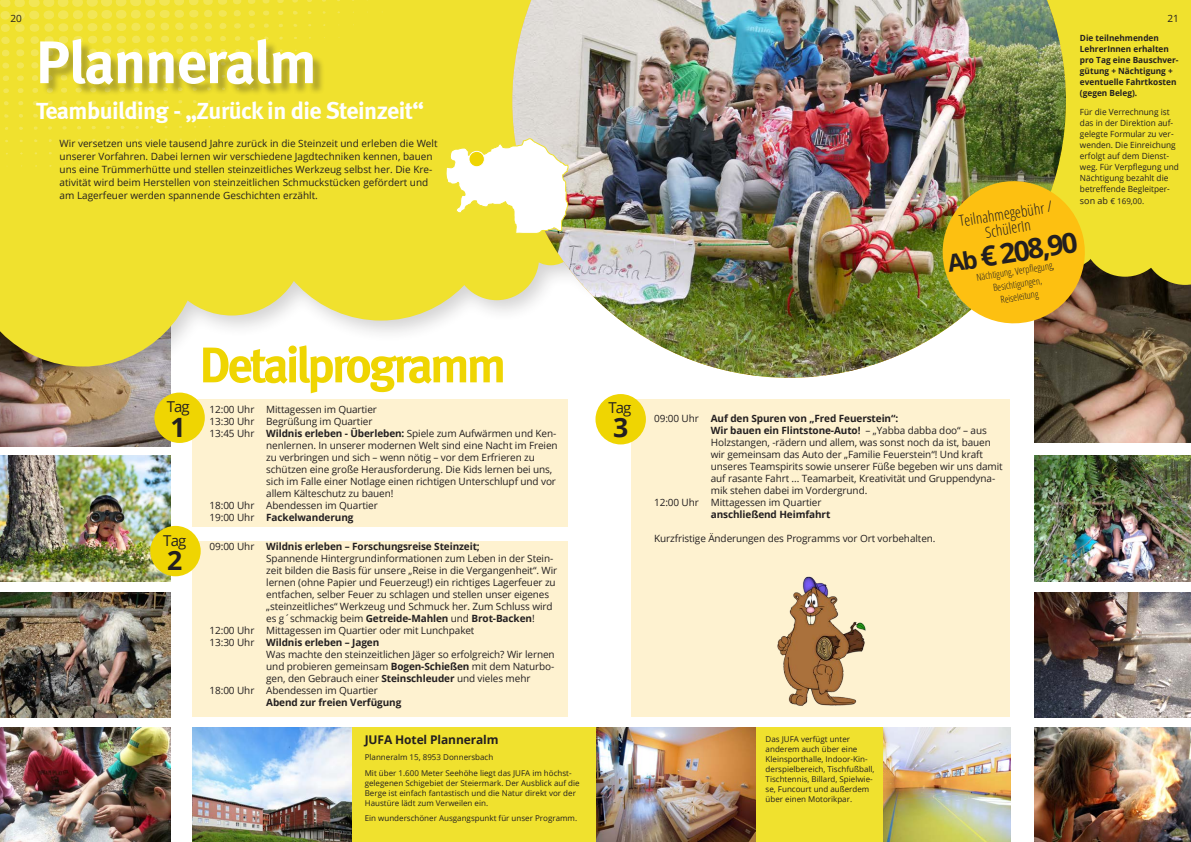
<style>
.page{position:relative;width:1191px;height:842px;background:#fff}
.page>*{position:absolute;margin:0;border:0;box-sizing:border-box;transform-origin:0 0}
.TITEL{font:700 60px "Meta";letter-spacing:-.02em;color:#fff}
.t1{font:700 50px "Meta";letter-spacing:-.06em;color:#efd502}
.t2{font:700 28.1px "Open Sans";color:#231f20}
.t3{font:700 26.6px "Open Sans";color:#231f20}
.TITEL-2{font:700 24px "Meta";letter-spacing:-.02em;color:#fff}
.t4{font:300 condensed 15.1px "Open Sans";color:#231f20}
.t5{font:15px "Open Sans";letter-spacing:-.06em;color:#231f20}
.Unterbringung_Übersc{font:700 12px "Open Sans";letter-spacing:-.01em;color:#231f20}
.Programmtext{font:10px/12px "Open Sans";letter-spacing:-.01em;color:#231f20}
.Programmhighlight{font:10px/13px "Open Sans";color:#231f20}
.Programmtext-2{font:700 10px "Open Sans";letter-spacing:-.01em;color:#231f20}
.Seitenzahlen{font:10px "Open Sans";color:#231f20}
.t6{font:300 condensed 9.7px "Open Sans";color:#231f20}
.Kleiner_Text_weiß__s{font:8.5px/11.1px "Open Sans";color:#231f20}
.Organisatorisches_Bo{font:700 8.5px/11.1px "Open Sans";color:#231f20}
.Kleiner_Text_weiß__s-2{font:8px/10px "Open Sans";color:#231f20}
.s1{font-weight:700}
.s2{font-weight:400}
.s3{font-size:9px}
.s4{font-size:24px}
</style>
<div class="page">
<div style="left:192px;top:399px;width:376px;height:318px;background:#fef2d0"></div>
<img style="left:0;top:389px;width:170px;height:57px">
<img style="left:0;top:455px;width:170px;height:127px">
<img style="left:0;top:592px;width:170px;height:125px">
<img style="left:0;top:727px;width:170px;height:115px">
<img style="left:1034px;top:389px;width:157px;height:54px">
<div style="left:0;top:0;width:1191px;height:389px;background:#231f20;opacity:.2"></div>
<svg style="left:0;top:253px;width:199px;height:113px;background:#e4d741"></svg>
<div style="left:265px;top:89px;width:232px;height:232px;background:#f0e12e;border-radius:50%"></div>
<div style="left:159px;top:170px;width:146px;height:145px;background:#f0e12e;border-radius:50%"></div>
<div style="left:454px;top:216px;width:85px;height:84px;background:#f0e12e;border-radius:50%"></div>
<div style="left:1082px;top:192px;width:85px;height:85px;background:#f0e12e;border-radius:50%"></div>
<svg style="left:1142px;top:253px;width:49px;height:32px"></svg>
<div style="left:0;top:0;width:1191px;height:253px;background:#f0e12e"></div>
<div style="left:154px;top:393px;width:51px;height:50px;background:#efd502;border-radius:50%"></div>
<div style="left:187px;top:527px;width:389px;height:13px;background:#fff"></div>
<div style="left:150px;top:526px;width:51px;height:50px;background:#efd502;border-radius:50%"></div>
<svg style="left:0;top:0;width:368px;height:167px"></svg>
<img style="left:512px;top:0;width:554px;height:378px">
<svg style="left:446px;top:137px;width:123px;height:98px"></svg>
<div style="left:469px;top:151px;width:15px;height:16px;background:#efd502;border-radius:50%"></div>
<div style="left:468px;top:151px;width:17px;height:16px;border:1px solid #fff;border-radius:50%"></div>
<div style="left:631px;top:399px;width:378px;height:318px;background:#fef2d0"></div>
<div style="left:193px;top:727px;width:816px;height:115px;background:#f0e12e"></div>
<div style="left:595px;top:394px;width:51px;height:50px;background:#efd502;border-radius:50%"></div>
<img style="left:1034px;top:455px;width:157px;height:127px">
<img style="left:1034px;top:592px;width:157px;height:125px">
<img style="left:1034px;top:727px;width:157px;height:115px">
<img style="left:935px;top:174px;width:156px;height:156px">
<div style="left:42px;top:41px;width:283px;height:56px;background:#231f20;opacity:.3"></div>
<img style="left:192px;top:727px;width:159px;height:115px">
<img style="left:596px;top:727px;width:159px;height:115px">
<img style="left:777px;top:576px;width:89px;height:130px">
<img style="left:883px;top:727px;width:127px;height:115px">
<p class="Seitenzahlen" style="left:10px;top:11px;width:13px">20</p>
<p class="Seitenzahlen" style="left:1167px;top:11px;width:13px">21</p>
<p class="TITEL" style="left:36px;top:27px;width:282px">Planneralm</p>
<p class="TITEL-2" style="left:36px;top:96px;width:390px">Teambuilding - „Zurück in die Steinzeit“</p>
<p class="Programmhighlight" style="left:60px;top:136px;width:379px">Wir versetzen uns viele tausend Jahre zurück in die Steinzeit und erleben die Welt unserer Vorfahren. Dabei lernen wir verschiedene Jagdtechniken kennen, bauen uns eine Trümmerhütte und stellen steinzeitliches Werkzeug selbst her. Die Kre&shy;ativität wird beim Herstellen von steinzeitlichen Schmuckstücken gefördert und am Lagerfeuer werden spannende Geschichten erzählt.</p>
<p class="t5" style="left:167px;top:397px;width:25px">Tag</p>
<p class="t3" style="left:170px;top:408px;width:17px">1</p>
<p class="t5" style="left:163px;top:530px;width:25px">Tag</p>
<p class="t3" style="left:167px;top:541px;width:17px">2</p>
<p class="t1" style="left:200px;top:335px;width:308px">Detailprogramm</p>
<p class="Programmtext" style="left:209px;top:403px;width:169px">12:00 Uhr Mittagessen im Quartier</p>
<p class="Programmtext" style="left:209px;top:415px;width:164px">13:30 Uhr Begrüßung im Quartier</p>
<p class="Programmtext" style="left:266px;top:427px;width:293px;text-indent:-57px">13:45 Uhr <span class="s1">Wildnis erleben - Überleben:</span> Spiele zum Aufwärmen und Ken&shy;nenlernen. In unserer modernen Welt sind eine Nacht im Freien zu verbringen und sich – wenn nötig – vor dem Erfrieren zu schützen eine große Herausforderung. Die Kids lernen bei uns, sich im Falle einer Notlage einen richtigen Unterschlupf und vor allem Kälteschutz zu bauen!</p>
<p class="Programmtext" style="left:209px;top:499px;width:170px">18:00 Uhr Abendessen im Quartier</p>
<p class="Programmtext-2" style="left:209px;top:510px;width:145px"><span class="s2">19:00 Uhr</span> Fackelwanderung</p>
<p class="Programmtext" style="left:266px;top:540px;width:292px;text-indent:-57px">09:00 Uhr <span class="s1">Wildnis erleben – Forschungsreise Steinzeit;<br></span>Spannende Hintergrundinformationen zum Leben in der Stein&shy;zeit bilden die Basis für unsere „Reise in die Vergangenheit“. Wir lernen (ohne Papier und Feuerzeug!) ein richtiges Lagerfeuer zu entfachen, selber Feuer zu schlagen und stellen unser eigenes „steinzeitliches“ Werkzeug und Schmuck her. Zum Schluss wird es g´schmackig beim <span class="s1">Getreide-Mahlen</span> und <span class="s1">Brot-Backen</span>!</p>
<p class="Programmtext" style="left:209px;top:624px;width:266px">12:00 Uhr Mittagessen im Quartier oder mit Lunchpaket</p>
<p class="Programmtext" style="left:266px;top:636px;width:290px;text-indent:-57px">13:30 Uhr <span class="s1">Wildnis erleben – Jagen<br></span>Was machte den steinzeitlichen Jäger so erfolgreich? Wir lernen und probieren gemeinsam <span class="s1">Bogen-Schießen</span> mit dem Naturbo&shy;gen, den Gebrauch einer <span class="s1">Steinschleuder</span> und vieles mehr</p>
<p class="Programmtext" style="left:266px;top:684px;width:137px;text-indent:-57px">18:00 Uhr Abendessen im Quartier<br><span class="s1">Abend zur freien Verfügung</span></p>
<p class="Unterbringung_Übersc" style="left:365px;top:731px;width:135px">JUFA Hotel Planneralm</p>
<p class="Kleiner_Text_weiß__s-2" style="left:365px;top:752px;width:130px">Planneralm 15, 8953 Donnersbach</p>
<p class="Kleiner_Text_weiß__s-2" style="left:365px;top:768px;width:216px">Mit über 1.600 Meter Seehöhe liegt das JUFA im höchst&shy;gelegenen Schigebiet der Steiermark. Der Ausblick auf die Berge ist einfach fantastisch und die Natur direkt vor der Haustüre lädt zum Verweilen ein.</p>
<p class="Kleiner_Text_weiß__s-2" style="left:365px;top:813px;width:214px">Ein wunderschöner Ausgangspunkt für unser Programm.</p>
<p class="Kleiner_Text_weiß__s-2" style="left:305px;top:753px;width:170px">Familie Kogler, Bad Mitterndorf Nr. 129, 8983</p>
<p class="Unterbringung_Übersc" style="left:358px;top:780px;width:97px">Puttererschlössl</p>
<p class="Kleiner_Text_weiß__s-2" style="left:358px;top:800px;width:118px">Frau Dornbusch, 8943 Aigen im<br>Ennstal 13, 80 Betten</p>
<p class="Organisatorisches_Bo" style="left:1080px;top:32px;width:100px">Die teilnehmenden<br>LehrerInnen erhalten pro Tag eine Bauschver&shy;gütung + Nächtigung + eventuelle Fahrtkosten (gegen Beleg).</p>
<p class="Kleiner_Text_weiß__s" style="left:1080px;top:106px;width:100px">Für die Verrechnung ist das in der Direktion auf&shy;gelegte Formular zu ver&shy;wenden. Die Einreichung erfolgt auf dem Dienst&shy;weg. Für Verpflegung und<br>Nächtigung bezahlt die betreffende Begleitper-</p>
<p class="Kleiner_Text_weiß__s-2" style="left:1080px;top:196px;width:66px"><span class="s3">son ab</span> € 169,00.</p>
<p class="t4" style="left:957px;top:211px;width:96px;rotate:-9deg">Teilnahmegebühr /</p>
<p class="t4" style="left:983px;top:222px;width:47px;rotate:-9deg">SchülerIn</p>
<p class="t2" style="left:944px;top:242px;width:133px;rotate:-9deg"><span class="s4">Ab</span> € 208,90</p>
<p class="t6" style="left:975px;top:271px;width:80px;rotate:-9deg">Nächtigung, Verpflegung,</p>
<p class="t6" style="left:992px;top:281px;width:51px;rotate:-9deg">Besichtigungen,</p>
<p class="t6" style="left:999px;top:293px;width:40px;rotate:-9deg">Reiseleitung</p>
<p class="t5" style="left:608px;top:398px;width:25px">Tag</p>
<p class="t3" style="left:613px;top:409px;width:17px">3</p>
<p class="Programmtext" style="left:711px;top:412px;width:293px;text-indent:-57px">09:00 Uhr <span class="s1">Auf den Spuren von „Fred Feuerstein“:<br>Wir bauen ein Flintstone-Auto!</span> – „Yabba dabba doo“ – aus Holzstangen, -rädern und allem, was sonst noch da ist, bauen wir gemeinsam das Auto der „Familie Feuerstein“! Und kraft unseres Teamspirits sowie unserer Füße begeben wir uns damit auf rasante Fahrt ... Teamarbeit, Kreativität und Gruppendyna&shy;mik stehen dabei im Vordergrund.</p>
<p class="Programmtext" style="left:711px;top:496px;width:121px;text-indent:-57px">12:00 Uhr Mittagessen im Quartier <span class="s1">anschließend Heimfahrt</span></p>
<p class="Programmtext" style="left:654px;top:532px;width:283px">Kurzfristige Änderungen des Programms vor Ort vorbehalten.</p>
<p class="Kleiner_Text_weiß__s-2" style="left:765px;top:734px;width:110px">Das JUFA verfügt unter anderem auch über eine<br>Kleinsporthalle, Indoor-Kin&shy;derspielbereich, Tischfußball,<br>Tischtennis, Billard, Spielwie&shy;se, Funcourt und außerdem über einen Motorikpar.</p>
</div>
